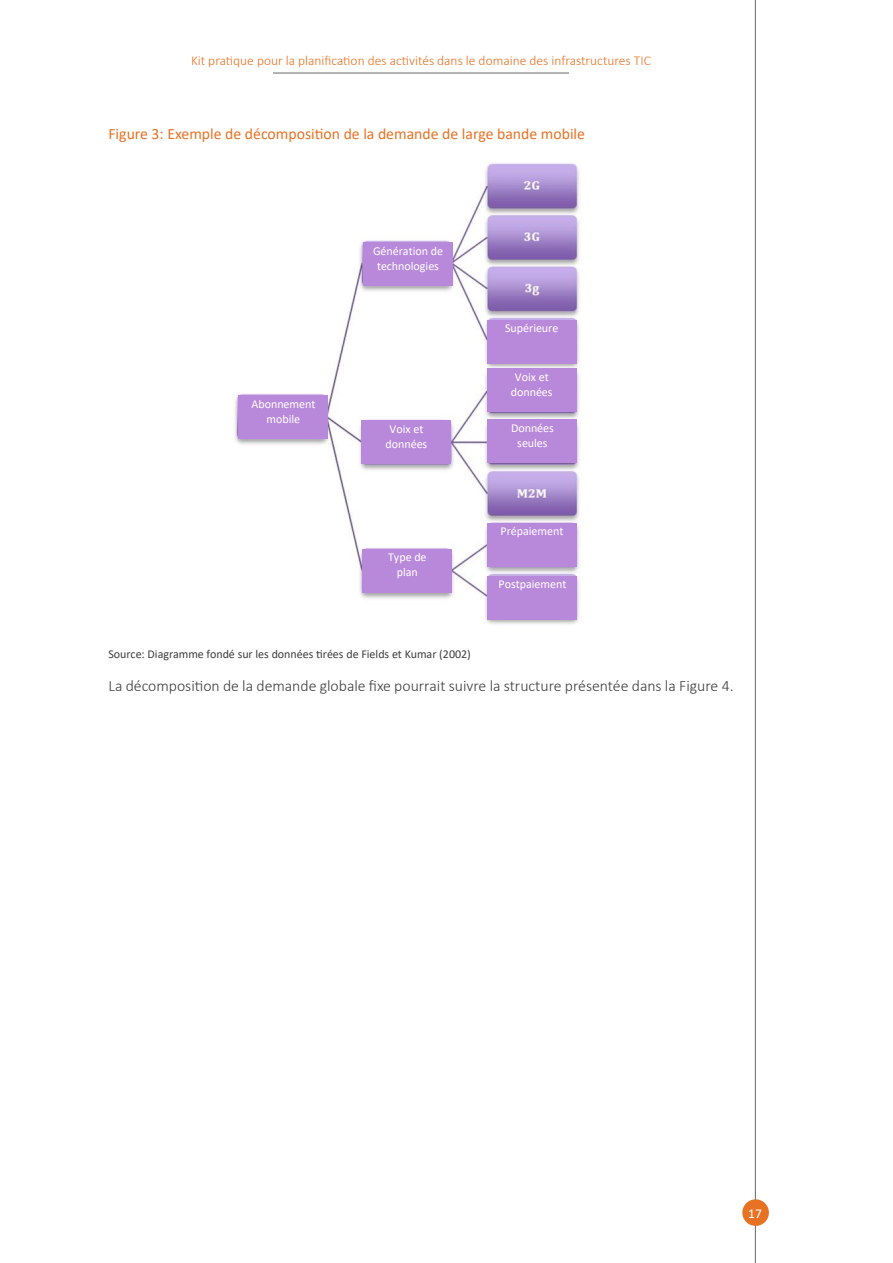
<style>
.page{position:relative;width:893px;height:1263px;background:#fff}
.page>*{position:absolute;margin:0;border:0;box-sizing:border-box;transform-origin:0 0}
.t1{font:300 15.75px "Calibri";color:#3e3e3f}
.Figure_title{font:15.75px "Calibri";color:#e87224}
.t2{font:300 13.5px "Calibri";color:#e87224}
.t3{font:13.5px "Calibri";color:#fff}
.t4{font:12px/15.6px "Calibri";letter-spacing:-.005em;color:#fff;text-align:center}
.Source_text{font:12px "Calibri";color:#3e3e3f}
</style>
<div class="page">
<hr style="left:755px;top:0;width:1px;height:1263px;background:#67676a">
<div style="left:742px;top:1199px;width:27px;height:27px;background:#e87224;border-radius:50%"></div>
<hr style="left:273px;top:73px;width:296px;height:1px;background:#67676a">
<img style="left:234px;top:162px;width:347px;height:463px">
<div style="left:239px;top:396px;width:89px;height:43px;background:#b889db"></div>
<div style="left:364px;top:243px;width:89px;height:43px;background:#b889db"></div>
<div style="left:362px;top:420px;width:89px;height:44px;background:#b889db"></div>
<div style="left:363px;top:549px;width:89px;height:43px;background:#b889db"></div>
<div style="left:487px;top:320px;width:89px;height:43px;background:#b889db"></div>
<div style="left:487px;top:369px;width:89px;height:43px;background:#b889db"></div>
<div style="left:488px;top:420px;width:89px;height:43px;background:#b889db"></div>
<div style="left:487px;top:523px;width:89px;height:44px;background:#b889db"></div>
<div style="left:488px;top:576px;width:89px;height:43px;background:#b889db"></div>
<p class="t2" style="left:191px;top:52px;width:461px">Kit pratique pour la planification des activités dans le domaine des infrastructures TIC</p>
<p class="Figure_title" style="left:108px;top:123px;width:478px">Figure 3: Exemple de décomposition de la demande de large bande mobile</p>
<p class="t4" style="left:251px;top:396px;width:66px">Abonnement mobile</p>
<p class="t4" style="left:373px;top:243px;width:72px">Génération de technologies</p>
<p class="t4" style="left:385px;top:421px;width:43px">Voix et données</p>
<p class="t4" style="left:388px;top:549px;width:40px">Type de plan</p>
<p class="t4" style="left:505px;top:320px;width:55px">Supérieure</p>
<p class="t4" style="left:511px;top:369px;width:43px">Voix et données</p>
<p class="t4" style="left:511px;top:420px;width:44px">Données seules</p>
<p class="t4" style="left:500px;top:523px;width:65px">Prépaiement</p>
<p class="t4" style="left:499px;top:576px;width:69px">Postpaiement</p>
<p class="Source_text" style="left:108px;top:646px;width:364px">Source: Diagramme fondé sur les données tirées de Fields et Kumar (2002)</p>
<p class="t1" style="left:108px;top:676px;width:627px">La décomposition de la demande globale fixe pourrait suivre la structure présentée dans la Figure 4.</p>
<p class="t3" style="left:748px;top:1204px;width:15px">17</p>
</div>
